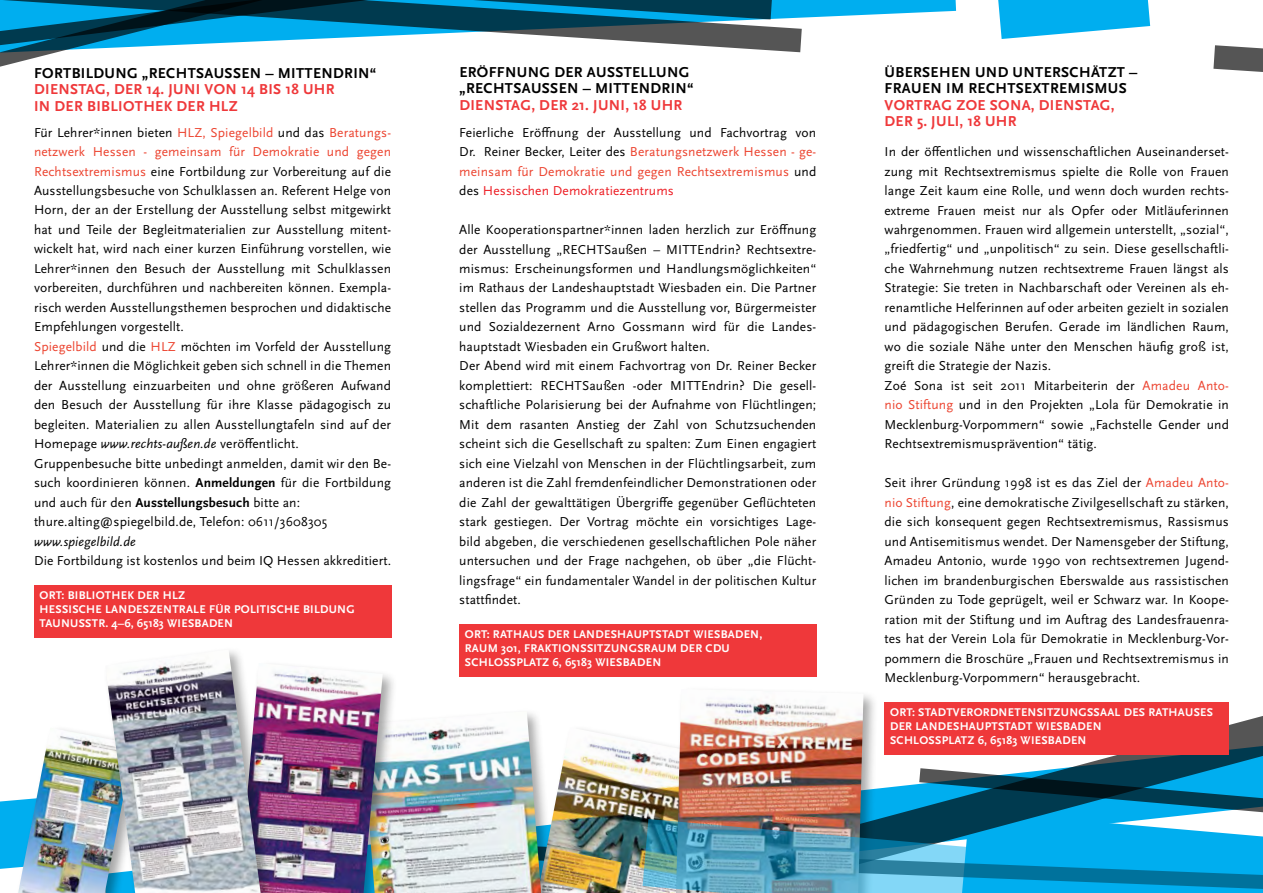
<style>
.page{position:relative;width:1263px;height:893px;background:#fff}
.page>*{position:absolute;margin:0;border:0;box-sizing:border-box;transform-origin:0 0}
.t1{font:15px/16.5px "Scala Sans CV Bold";letter-spacing:.025em;color:#000}
.t2{font:15px/16.5px "Scala Sans CV Bold";letter-spacing:.025em;color:#ef383a}
.t3{font:13.5px/19.5px "Scala Sans CV";letter-spacing:.01em;color:#000}
.t4{font:italic 13.5px "Scala Sans CV";letter-spacing:.01em;color:#000}
.t5{font:11.7px/14.1px "Scala Sans CV Bold";letter-spacing:.025em;color:#fff}
.s1{color:#ec4430}
.s2{font-style:italic}
.s3{font-family:"Scala Sans CV Bold"}
.s4{color:#ed1d24}
</style>
<div class="page">
<svg style="left:802px;top:0;width:154px;height:18px;fill:#00aeef"></svg>
<svg style="left:0;top:800px;width:10px;height:69px"></svg>
<svg style="left:998px;top:0;width:152px;height:39px"></svg>
<svg style="left:1213px;top:45px;width:50px;height:27px"></svg>
<svg style="left:0;top:0;width:802px;height:67px"></svg>
<svg style="left:879px;top:716px;width:384px;height:103px"></svg>
<div style="left:34px;top:585px;width:357px;height:52px;background:#ef383a"></div>
<div style="left:459px;top:624px;width:357px;height:52px;background:#ef383a"></div>
<div style="left:884px;top:702px;width:345px;height:52px;background:#ef383a"></div>
<img style="left:572px;top:729px;width:95px;height:164px">
<div style="left:667px;top:686px;width:212px;height:207px;background:#000;opacity:.35"></div>
<img style="left:676px;top:689px;width:187px;height:130px">
<div style="left:359px;top:708px;width:213px;height:185px;background:#000;opacity:.35"></div>
<img style="left:398px;top:711px;width:143px;height:182px">
<div style="left:10px;top:725px;width:139px;height:168px;background:#000;opacity:.35"></div>
<img style="left:18px;top:728px;width:84px;height:165px">
<div style="left:230px;top:660px;width:168px;height:233px;background:#000;opacity:.35"></div>
<img style="left:281px;top:663px;width:102px;height:230px">
<div style="left:102px;top:647px;width:179px;height:246px;background:#000;opacity:.35"></div>
<img style="left:105px;top:649px;width:156px;height:244px">
<svg style="left:642px;top:819px;width:621px;height:74px;background:#349cc3"></svg>
<p class="t1" style="left:34px;top:65px;width:344px">FORTBILDUNG „RECHTSAUSSEN – MITTENDRIN“</p>
<p class="t2" style="left:34px;top:82px;width:302px">DIENSTAG, DER 14. JUNI VON 14 BIS 18 UHR<br>IN DER BIBLIOTHEK DER HLZ</p>
<p class="t3" style="left:34px;top:123px;width:359px">Für Lehrer*innen bieten <span class="s1">HLZ, Spiegelbild</span> und das <span class="s1">Beratungs&shy;netzwerk Hessen - gemeinsam für Demokratie und gegen Rechtsextremismus</span> eine Fortbildung zur Vorbereitung auf die Ausstellungsbesuche von Schulklassen an. Referent Helge von Horn, der an der Erstellung der Ausstellung selbst mitgewirkt hat und Teile der Begleitmaterialien zur Ausstellung mitent&shy;wickelt hat, wird nach einer kurzen Einführung vorstellen, wie Lehrer*innen den Besuch der Ausstellung mit Schulklassen vorbereiten, durchführen und nachbereiten können. Exempla&shy;risch werden Ausstellungsthemen besprochen und didaktische Empfehlungen vorgestellt.<br><span class="s1">Spiegelbild</span> und die <span class="s1">HLZ</span> möchten im Vorfeld der Ausstellung Lehrer*innen die Möglichkeit geben sich schnell in die Themen der Ausstellung einzuarbeiten und ohne größeren Aufwand den Besuch der Ausstellung für ihre Klasse pädagogisch zu begleiten. Materialien zu allen Ausstellungtafeln sind auf der Homepage <span class="s2">www.rechts-außen.de</span> veröffentlicht.<br>Gruppenbesuche bitte unbedingt anmelden, damit wir den Be&shy;such koordinieren können. <span class="s3">Anmeldungen</span> für die Fortbildung und auch für den <span class="s3">Ausstellungsbesuch</span> bitte an: thure.alting@spiegelbild.de, Telefon: 0611/3608305</p>
<p class="t4" style="left:34px;top:534px;width:103px">www.spiegelbild.de</p>
<p class="t3" style="left:34px;top:551px;width:359px">Die Fortbildung ist kostenlos und beim IQ Hessen akkreditiert.</p>
<p class="t5" style="left:40px;top:589px;width:317px">ORT: BIBLIOTHEK DER HLZ<br>HESSISCHE LANDESZENTRALE FÜR POLITISCHE BILDUNG<br>TAUNUSSTR. 4–6, 65183 WIESBADEN</p>
<p class="t1" style="left:459px;top:64px;width:236px">ERÖFFNUNG DER AUSSTELLUNG „RECHTSAUSSEN – MITTENDRIN“</p>
<p class="t2" style="left:459px;top:97px;width:225px">DIENSTAG, DER 21. JUNI, 18 UHR</p>
<p class="t3" style="left:459px;top:123px;width:359px;text-align:justify">Feierliche Eröffnung der Ausstellung und Fachvortrag von Dr. Reiner Becker, Leiter des <span class="s1">Beratungsnetzwerk Hessen - ge&shy;meinsam für Demokratie und gegen Rechtsextremismus</span> und des <span class="s4">Hessischen Demokratiezentrums</span></p>
<p class="t3" style="left:459px;top:220px;width:359px">Alle Kooperationspartner*innen laden herzlich zur Eröffnung der Ausstellung „RECHTSaußen – MITTEndrin? Rechtsextre&shy;mismus: Erscheinungsformen und Handlungsmöglichkeiten“ im Rathaus der Landeshauptstadt Wiesbaden ein. Die Partner stellen das Programm und die Ausstellung vor, Bürgermeister und Sozialdezernent Arno Gossmann wird für die Landes&shy;hauptstadt Wiesbaden ein Grußwort halten.<br>Der Abend wird mit einem Fachvortrag von Dr. Reiner Becker komplettiert: RECHTSaußen -oder MITTEndrin? Die gesell&shy;schaftliche Polarisierung bei der Aufnahme von Flüchtlingen; Mit dem rasanten Anstieg der Zahl von Schutzsuchenden scheint sich die Gesellschaft zu spalten: Zum Einen engagiert sich eine Vielzahl von Menschen in der Flüchtlingsarbeit, zum anderen ist die Zahl fremdenfeindlicher Demonstrationen oder die Zahl der gewalttätigen Übergriffe gegenüber Geflüchteten stark gestiegen. Der Vortrag möchte ein vorsichtiges Lage&shy;bild abgeben, die verschiedenen gesellschaftlichen Pole näher untersuchen und der Frage nachgehen, ob über „die Flücht&shy;lingsfrage“ ein fundamentaler Wandel in der politischen Kultur stattfindet.</p>
<p class="t5" style="left:465px;top:628px;width:299px">ORT: RATHAUS DER LANDESHAUPTSTADT WIESBADEN,<br>RAUM 301, FRAKTIONSSITZUNGSRAUM DER CDU<br>SCHLOSSPLATZ 6, 65183 WIESBADEN</p>
<p class="t1" style="left:885px;top:64px;width:254px">ÜBERSEHEN UND UNTERSCHÄTZT –<br>FRAUEN IM RECHTSEXTREMISMUS</p>
<p class="t2" style="left:885px;top:97px;width:231px">VORTRAG ZOE SONA, DIENSTAG,<br>DER 5. JULI, 18 UHR</p>
<p class="t3" style="left:884px;top:142px;width:346px">In der öffentlichen und wissenschaftlichen Auseinanderset&shy;zung mit Rechtsextremismus spielte die Rolle von Frauen lange Zeit kaum eine Rolle, und wenn doch wurden rechts&shy;extreme Frauen meist nur als Opfer oder Mitläuferinnen wahrgenommen. Frauen wird allgemein unterstellt, „sozial“, „friedfertig“ und „unpolitisch“ zu sein. Diese gesellschaftli&shy;che Wahrnehmung nutzen rechtsextreme Frauen längst als Strategie: Sie treten in Nachbarschaft oder Vereinen als eh&shy;renamtliche Helferinnen auf oder arbeiten gezielt in sozialen und pädagogischen Berufen. Gerade im ländlichen Raum, wo die soziale Nähe unter den Menschen häufig groß ist, greift die Strategie der Nazis.<br>Zoé Sona ist seit 2011 Mitarbeiterin der <span class="s1">Amadeu Anto&shy;nio Stiftung</span> und in den Projekten „Lola für Demokratie in Mecklenburg-Vorpommern“ sowie „Fachstelle Gender und Rechtsextremismusprävention“ tätig.</p>
<p class="t3" style="left:884px;top:474px;width:346px;text-align:justify">Seit ihrer Gründung 1998 ist es das Ziel der <span class="s1">Amadeu Anto&shy;nio Stiftung</span>, eine demokratische Zivilgesellschaft zu stärken, die sich konsequent gegen Rechtsextremismus, Rassismus und Antisemitismus wendet. Der Namensgeber der Stiftung, Amadeu Antonio, wurde 1990 von rechtsextremen Jugend&shy;lichen im brandenburgischen Eberswalde aus rassistischen Gründen zu Tode geprügelt, weil er Schwarz war. In Koope&shy;ration mit der Stiftung und im Auftrag des Landesfrauenra&shy;tes hat der Verein Lola für Demokratie in Mecklenburg-Vor&shy;pommern die Broschüre „Frauen und Rechtsextremismus in Mecklenburg-Vorpommern“ herausgebracht.</p>
<p class="t5" style="left:890px;top:706px;width:324px">ORT: STADTVERORDNETENSITZUNGSSAAL DES RATHAUSES<br>DER LANDESHAUPTSTADT WIESBADEN<br>SCHLOSSPLATZ 6, 65183 WIESBADEN</p>
</div>
